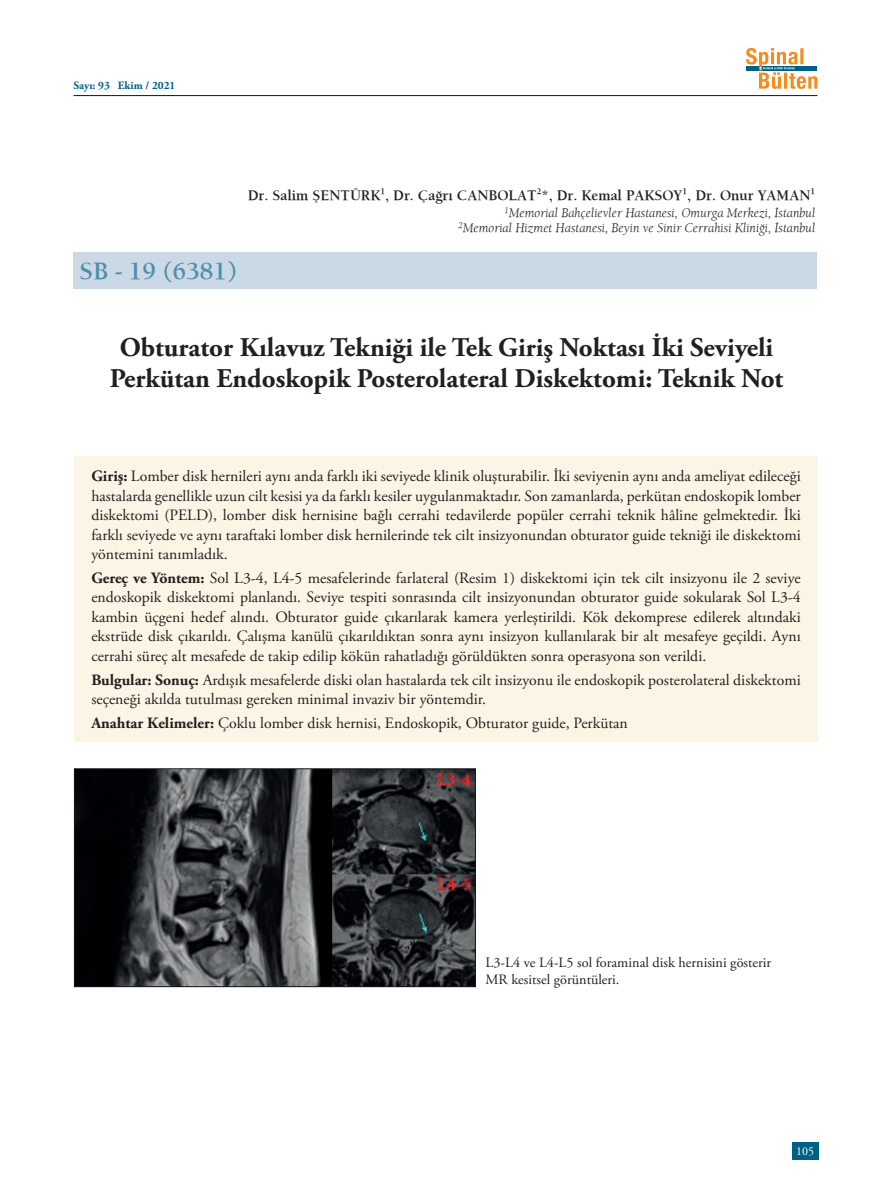
<style>
.page{position:relative;width:893px;height:1191px;background:#fff}
.page>*{position:absolute;margin:0;border:0;box-sizing:border-box;transform-origin:0 0}
.t1{font:700 27px/31.5px "Adobe Garamond Pro";color:#231f20;text-align:center}
.t2{font:700 25.5px "Berkeley";color:#4f8eac}
.t3{font:15.75px/19.5px "Adobe Garamond Pro";color:#231f20;text-align:justify}
.t4{font:700 15px "Berkeley";color:#231f20}
.t5{font:14.25px/17.1px "Adobe Garamond Pro";color:#231f20}
.t6{font:italic 13.5px/15px "Berkeley";color:#231f20;text-align:right}
.t7{font:12px "Adobe Garamond Pro";color:#fff}
.t8{font:700 11.25px "Adobe Garamond Pro";color:#006185}
.s1{font-weight:700}
</style>
<div class="page">
<div style="left:792px;top:1141px;width:26px;height:18px;background:#006185"></div>
<div style="left:74px;top:252px;width:743px;height:36px;background:#cad9e5"></div>
<hr style="left:74px;top:95px;width:743px;height:1px;background:#171419">
<svg style="left:746px;top:48px;width:71px;height:41px"></svg>
<div style="left:74px;top:456px;width:744px;height:286px;background:#fbf5e5"></div>
<img style="left:76px;top:770px;width:398px;height:215px">
<div style="left:74px;top:768px;width:402px;height:219px;border:1px solid #171419"></div>
<p class="t8" style="left:74px;top:79px;width:103px">Sayı: 93 Ekim / 2021</p>
<h2 class="t2" style="left:79px;top:255px;width:159px">SB - 19 (6381)</h2>
<p class="t4" style="left:248px;top:186px;width:569px">Dr. Salim ŞENTÜRK<sup>1</sup>, Dr. Çağrı CANBOLAT<sup>2</sup>*, Dr. Kemal PAKSOY<sup>1</sup>, Dr. Onur YAMAN<sup>1</sup></p>
<p class="t6" style="left:458px;top:205px;width:358px"><sup>1</sup>Memorial Bahçelievler Hastanesi, Omurga Merkezi, İstanbul<br><sup>2</sup>Memorial Hizmet Hastanesi, Beyin ve Sinir Cerrahisi Kliniği, İstanbul</p>
<h1 class="t1" style="left:110px;top:332px;width:675px">Obturator Kılavuz Tekniği ile Tek Giriş Noktası İki Seviyeli<br>Perkütan Endoskopik Posterolateral Diskektomi: Teknik Not</h1>
<p class="t3" style="left:91px;top:467px;width:711px"><span class="s1">Giriş:</span> Lomber disk hernileri aynı anda farklı iki seviyede klinik oluşturabilir. İki seviyenin aynı anda ameliyat edileceği hastalarda genellikle uzun cilt kesisi ya da farklı kesiler uygulanmaktadır. Son zamanlarda, perkütan endoskopik lomber diskektomi (PELD), lomber disk hernisine bağlı cerrahi tedavilerde popüler cerrahi teknik hâline gelmektedir. İki farklı seviyede ve aynı taraftaki lomber disk hernilerinde tek cilt insizyonundan obturator guide tekniği ile diskektomi yöntemini tanımladık.</p>
<p class="t3" style="left:91px;top:569px;width:711px"><span class="s1">Gereç ve Yöntem:</span> Sol L3-4, L4-5 mesafelerinde farlateral (Resim 1) diskektomi için tek cilt insizyonu ile 2 seviye endoskopik diskektomi planlandı. Seviye tespiti sonrasında cilt insizyonundan obturator guide sokularak Sol L3-4 kambin üçgeni hedef alındı. Obturator guide çıkarılarak kamera yerleştirildi. Kök dekomprese edilerek altındaki ekstrüde disk çıkarıldı. Çalışma kanülü çıkarıldıktan sonra aynı insizyon kullanılarak bir alt mesafeye geçildi. Aynı cerrahi süreç alt mesafede de takip edilip kökün rahatladığı görüldükten sonra operasyona son verildi.</p>
<p class="t3" style="left:91px;top:670px;width:711px"><span class="s1">Bulgular: Sonuç:</span> Ardışık mesafelerde diski olan hastalarda tek cilt insizyonu ile endoskopik posterolateral diskektomi seçeneği akılda tutulması gereken minimal invaziv bir yöntemdir.</p>
<p class="t3" style="left:91px;top:714px;width:538px"><span class="s1">Anahtar Kelimeler:</span> Çoklu lomber disk hernisi, Endoskopik, Obturator guide, Perkütan</p>
<p class="t5" style="left:486px;top:954px;width:287px">L3-L4 ve L4-L5 sol foraminal disk hernisini gösterir<br>MR kesitsel görüntüleri.</p>
<p class="t7" style="left:796px;top:1143px;width:19px">105</p>
</div>
